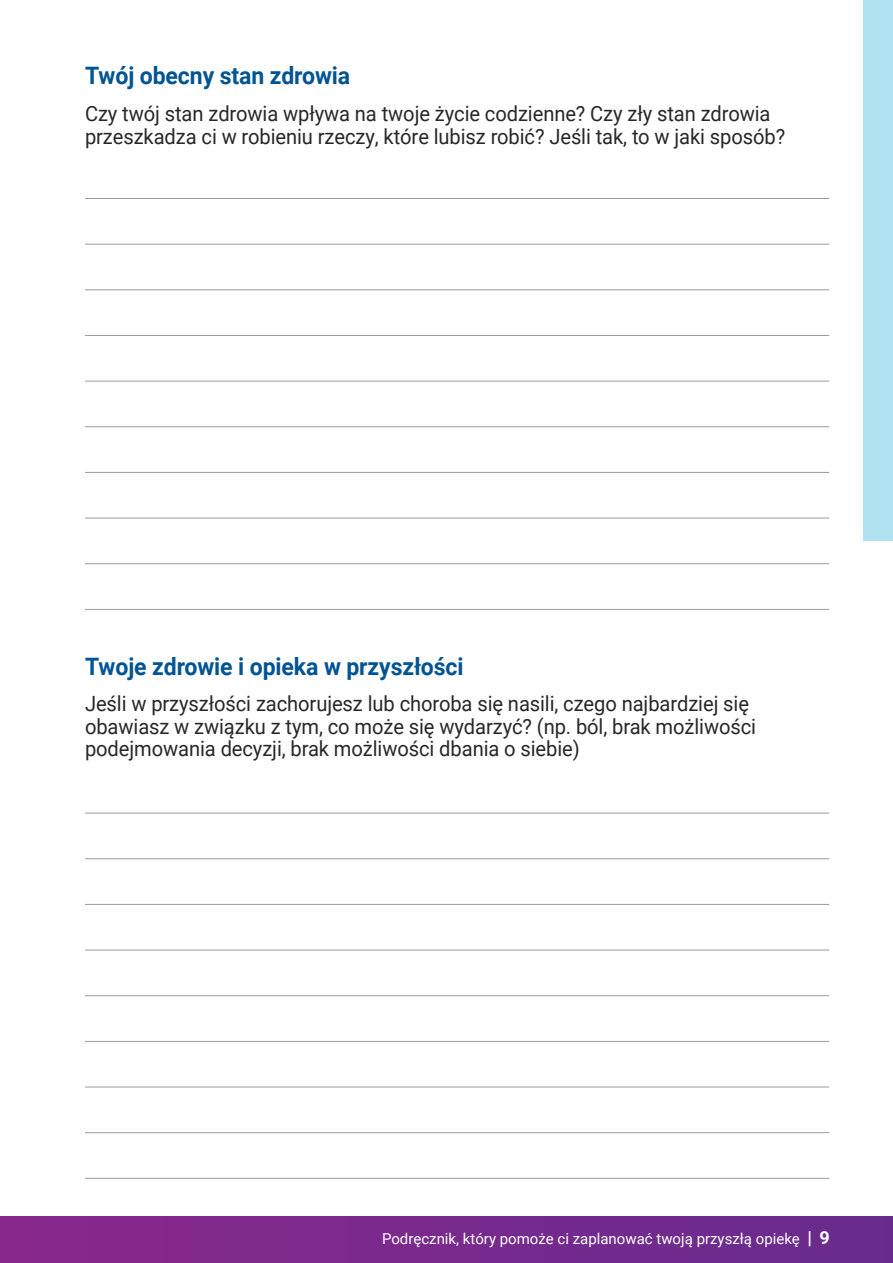
<style>
.page{position:relative;width:893px;height:1263px;background:#fff}
.page>*{position:absolute;margin:0;border:0;box-sizing:border-box;transform-origin:0 0}
.t1{font:700 24px "Roboto";letter-spacing:-.005em;color:#005493;scale:.96 1}
.t2{font:21px/22.5px "Roboto";letter-spacing:-.005em;color:#292829;scale:.96 1}
.t3{font:15px "Roboto";color:#fff}
.s1{font-weight:700;font-size:18px}
</style>
<div class="page">
<div style="left:0;top:1216px;width:893px;height:47px;background:linear-gradient(to right,#89288d,#682b8d)"></div>
<hr style="left:85px;top:198px;width:744px;height:1px;background:#939da7">
<hr style="left:85px;top:426px;width:744px;height:1px;background:#939da7">
<hr style="left:85px;top:244px;width:744px;height:1px;background:#939da7">
<hr style="left:85px;top:472px;width:744px;height:1px;background:#939da7">
<hr style="left:85px;top:289px;width:744px;height:1px;background:#939da7">
<hr style="left:85px;top:518px;width:744px;height:1px;background:#939da7">
<hr style="left:85px;top:335px;width:744px;height:1px;background:#939da7">
<hr style="left:85px;top:563px;width:744px;height:1px;background:#939da7">
<hr style="left:85px;top:381px;width:744px;height:1px;background:#939da7">
<hr style="left:85px;top:609px;width:744px;height:1px;background:#939da7">
<hr style="left:85px;top:813px;width:744px;height:1px;background:#939da7">
<hr style="left:85px;top:1041px;width:744px;height:1px;background:#939da7">
<hr style="left:85px;top:858px;width:744px;height:1px;background:#939da7">
<hr style="left:85px;top:1087px;width:744px;height:1px;background:#939da7">
<hr style="left:85px;top:904px;width:744px;height:1px;background:#939da7">
<hr style="left:85px;top:1132px;width:744px;height:1px;background:#939da7">
<hr style="left:85px;top:950px;width:744px;height:1px;background:#939da7">
<hr style="left:85px;top:1178px;width:744px;height:1px;background:#939da7">
<hr style="left:85px;top:995px;width:744px;height:1px;background:#939da7">
<div style="left:863px;top:0;width:30px;height:540px;background:#b1e2f1"></div>
<p class="t1" style="left:85px;top:59px;width:278px">Twój obecny stan zdrowia</p>
<p class="t2" style="left:85px;top:102px;width:731px">Czy twój stan zdrowia wpływa na twoje życie codzienne? Czy zły stan zdrowia przeszkadza ci w robieniu rzeczy, które lubisz robić? Jeśli tak, to w jaki sposób?</p>
<p class="t1" style="left:85px;top:649px;width:396px">Twoje zdrowie i opieka w przyszłości</p>
<p class="t2" style="left:85px;top:692px;width:700px">Jeśli w przyszłości zachorujesz lub choroba się nasili, czego najbardziej się obawiasz w związku z tym, co może się wydarzyć? (np. ból, brak możliwości podejmowania decyzji, brak możliwości dbania o siebie)</p>
<p class="t3" style="left:382px;top:1228px;width:449px">Podręcznik, który pomoże ci zaplanować twoją przyszłą opiekę <span class="s1">| 9</span></p>
</div>
